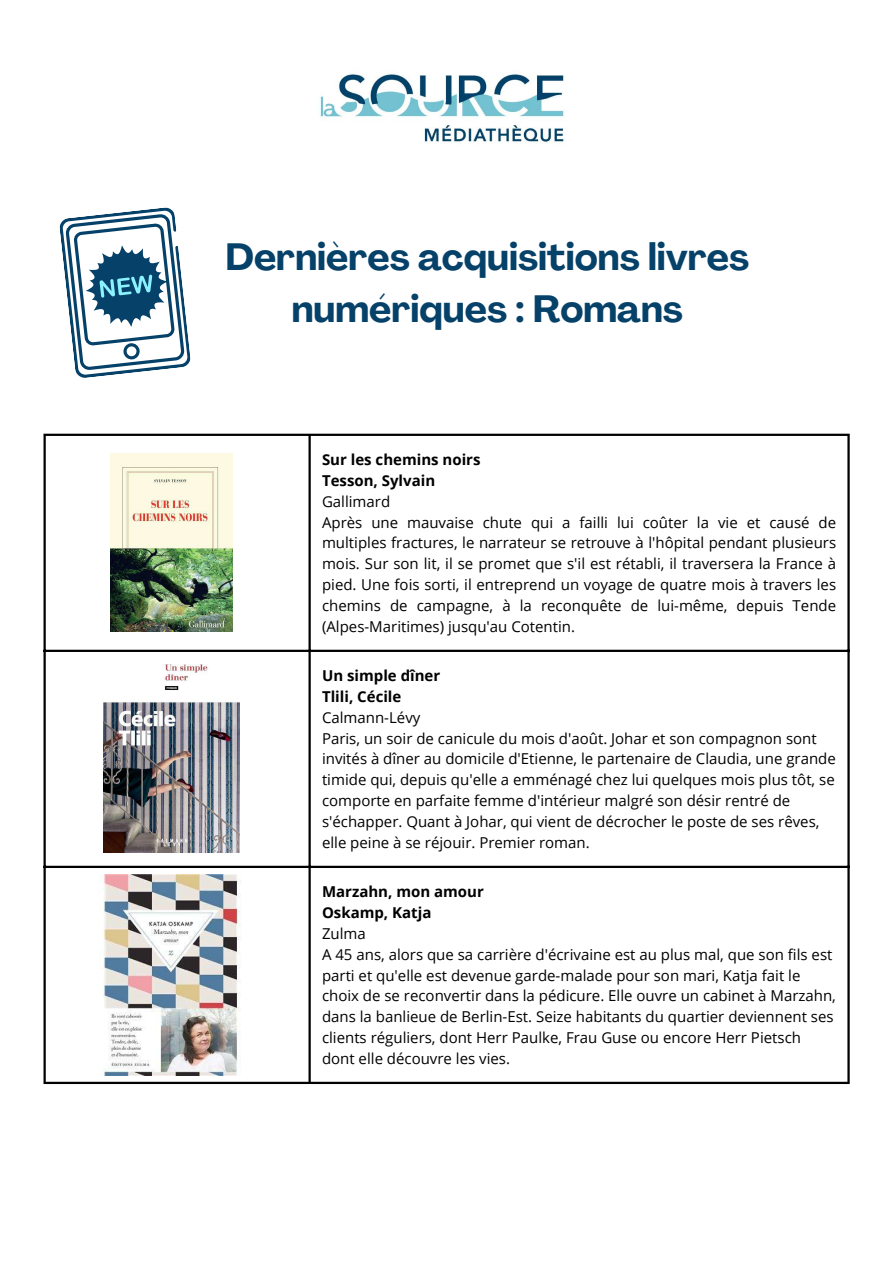
<style>
.page{position:relative;width:893px;height:1263px;background:#fff}
.page>*{position:absolute;margin:0;border:0;box-sizing:border-box;transform-origin:0 0}
.t1{font:700 37.5px/52.3px "Agrandir";color:#054168;text-align:center}
.t2{font:15px/20.9px "Open Sans";color:#000}
.t3{font:700 15px/20.9px "Open Sans";color:#000}
</style>
<div class="page">
<hr style="left:44px;top:436px;width:2px;height:646px;background:#000">
<hr style="left:308px;top:436px;width:3px;height:646px;background:#000">
<hr style="left:847px;top:436px;width:2px;height:646px;background:#000">
<hr style="left:44px;top:434px;width:805px;height:2px;background:#000">
<hr style="left:44px;top:650px;width:805px;height:2px;background:#000">
<hr style="left:44px;top:866px;width:805px;height:2px;background:#000">
<hr style="left:44px;top:1082px;width:805px;height:2px;background:#000">
<img style="left:320px;top:72px;width:246px;height:72px">
<svg style="left:59px;top:207px;width:132px;height:171px"></svg>
<img style="left:111px;top:453px;width:121px;height:179px">
<img style="left:104px;top:664px;width:135px;height:189px">
<img style="left:103px;top:874px;width:138px;height:201px">
<h1 class="t1" style="left:225px;top:234px;width:525px">Dernières acquisitions livres numériques : Romans</h1>
<p class="t3" style="left:322px;top:449px;width:160px">Sur les chemins noirs<br>Tesson, Sylvain</p>
<p class="t2" style="left:322px;top:491px;width:515px">Gallimard<br>Après une mauvaise chute qui a failli lui coûter la vie et causé de multiples fractures, le narrateur se retrouve à l'hôpital pendant plusieurs mois. Sur son lit, il se promet que s'il est rétabli, il traversera la France à pied. Une fois sorti, il entreprend un voyage de quatre mois à travers les chemins de campagne, à la reconquête de lui-même, depuis Tende (Alpes-Maritimes) jusqu'au Cotentin.</p>
<p class="t3" style="left:322px;top:665px;width:120px">Un simple dîner<br>Tlili, Cécile</p>
<p class="t2" style="left:322px;top:707px;width:515px">Calmann-Lévy<br>Paris, un soir de canicule du mois d'août. Johar et son compagnon sont invités à dîner au domicile d'Etienne, le partenaire de Claudia, une grande timide qui, depuis qu'elle a emménagé chez lui quelques mois plus tôt, se comporte en parfaite femme d'intérieur malgré son désir rentré de s'échapper. Quant à Johar, qui vient de décrocher le poste de ses rêves, elle peine à se réjouir. Premier roman.</p>
<p class="t3" style="left:322px;top:881px;width:163px">Marzahn, mon amour<br>Oskamp, Katja</p>
<p class="t2" style="left:322px;top:923px;width:515px">Zulma<br>A 45 ans, alors que sa carrière d'écrivaine est au plus mal, que son fils est parti et qu'elle est devenue garde-malade pour son mari, Katja fait le choix de se reconvertir dans la pédicure. Elle ouvre un cabinet à Marzahn, dans la banlieue de Berlin-Est. Seize habitants du quartier deviennent ses clients réguliers, dont Herr Paulke, Frau Guse ou encore Herr Pietsch dont elle découvre les vies.</p>
</div>
